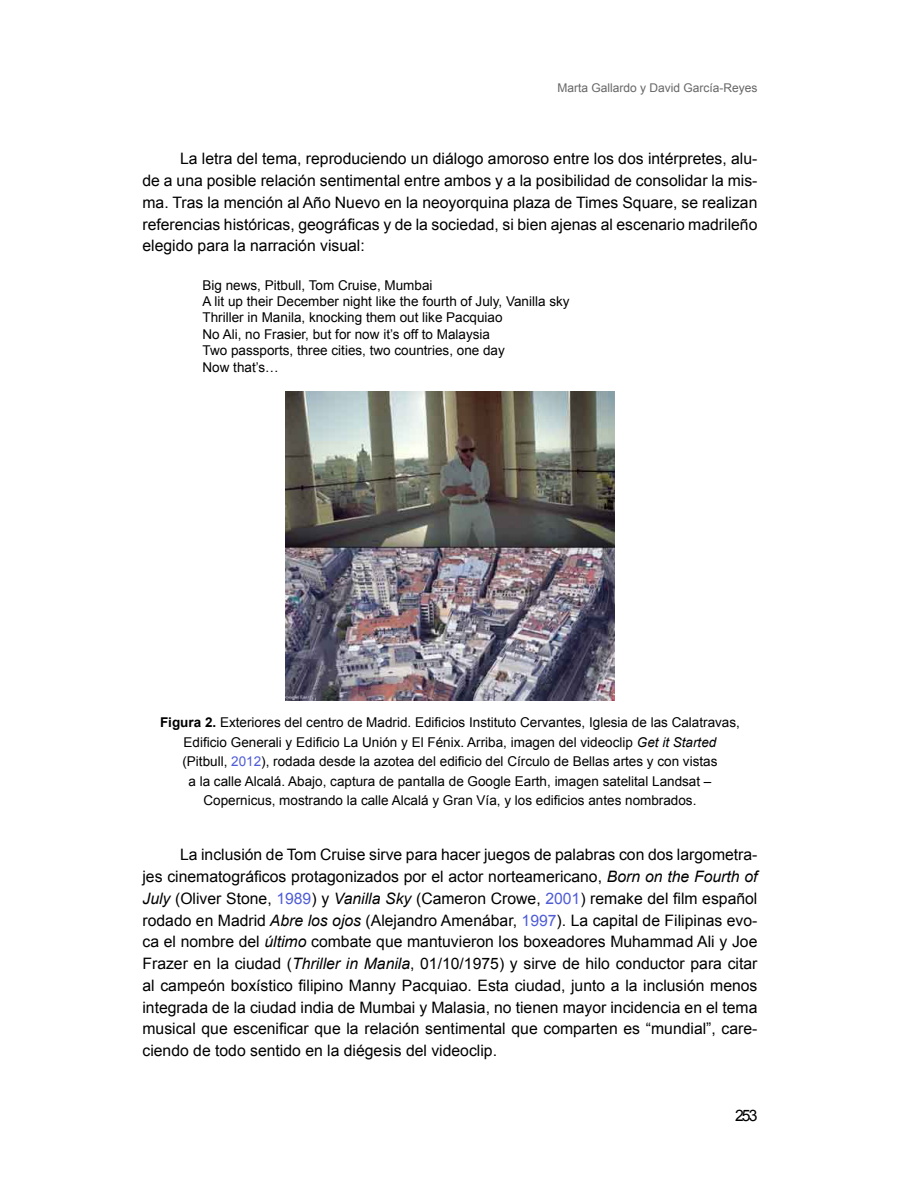
<style>
.page{position:relative;width:900px;height:1200px;background:#fff}
.page>*{position:absolute;margin:0;border:0;box-sizing:border-box;transform-origin:0 0}
.t1{font:15.75px/21.8px "Arial";color:#000;text-align:justify}
.t2{font:13.5px/16.5px "Arial";color:#000}
.t3{font:12px "Arial";color:#666}
.s1{font-weight:700}
.s2{font-style:italic}
.s3{color:#4f5cd6}
</style>
<div class="page">
<img style="left:285px;top:391px;width:330px;height:309px">
<p class="t3" style="left:557px;top:79px;width:202px">Marta Gallardo y David García-Reyes</p>
<p class="t1" style="left:143px;top:148px;width:616px;text-indent:38px">La letra del tema, reproduciendo un diálogo amoroso entre los dos intérpretes, alu&shy;de a una posible relación sentimental entre ambos y a la posibilidad de consolidar la mis&shy;ma. Tras la mención al Año Nuevo en la neoyorquina plaza de Times Square, se realizan referencias históricas, geográficas y de la sociedad, si bien ajenas al escenario madrileño elegido para la narración visual:</p>
<p class="t2" style="left:202px;top:276px;width:369px">Big news, Pitbull, Tom Cruise, Mumbai<br>A lit up their December night like the fourth of July, Vanilla sky Thriller in Manila, knocking them out like Pacquiao<br>No Ali, no Frasier, but for now it’s off to Malaysia<br>Two passports, three cities, two countries, one day<br>Now that’s…</p>
<p class="t2" style="left:160px;top:713px;width:581px;line-height:19.5px;text-align:center"><span class="s1">Figura 2.</span> Exteriores del centro de Madrid. Edificios Instituto Cervantes, Iglesia de las Calatravas, Edificio Generali y Edificio La Unión y El Fénix. Arriba, imagen del videoclip <span class="s2">Get it Started </span>(Pitbull, <span class="s3">2012</span>), rodada desde la azotea del edificio del Círculo de Bellas artes y con vistas<br>a la calle Alcalá. Abajo, captura de pantalla de Google Earth, imagen satelital Landsat – Copernicus, mostrando la calle Alcalá y Gran Vía, y los edificios antes nombrados.</p>
<p class="t1" style="left:142px;top:844px;width:617px;text-indent:38px">La inclusión de Tom Cruise sirve para hacer juegos de palabras con dos largometra&shy;jes cinematográficos protagonizados por el actor norteamericano, <span class="s2">Born on the Fourth of July</span> (Oliver Stone, <span class="s3">1989</span>) y <span class="s2">Vanilla Sky</span> (Cameron Crowe, <span class="s3">2001</span>) remake del film español rodado en Madrid <span class="s2">Abre los ojos</span> (Alejandro Amenábar, <span class="s3">1997</span>). La capital de Filipinas evo&shy;ca el nombre del <span class="s2">último</span> combate que mantuvieron los boxeadores Muhammad Ali y Joe Frazer en la ciudad (<span class="s2">Thriller in Manila</span>, 01/10/1975) y sirve de hilo conductor para citar al campeón boxístico filipino Manny Pacquiao. Esta ciudad, junto a la inclusión menos integrada de la ciudad india de Mumbai y Malasia, no tienen mayor incidencia en el tema musical que escenificar que la relación sentimental que comparten es “mundial”, care&shy;ciendo de todo sentido en la diégesis del videoclip.</p>
<p class="t1" style="left:735px;top:1105px;width:24px">253</p>
</div>
